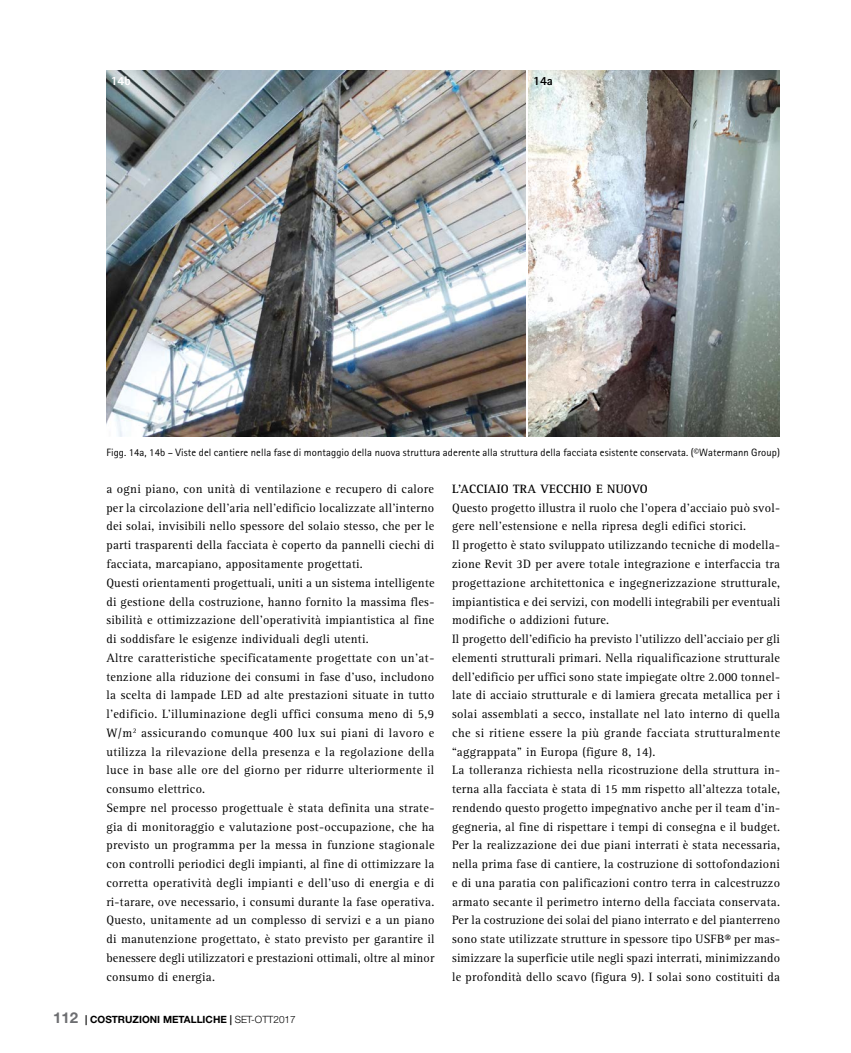
<style>
.page{position:relative;width:851px;height:1053px;background:#fff}
.page>*{position:absolute;margin:0;border:0;box-sizing:border-box;transform-origin:0 0}
.t1{font:12.5px/18.8px "Rotis Serif";letter-spacing:.02em;color:#000}
.t2{font:700 12.5px "Rotis Serif";letter-spacing:.02em;color:#000}
.t3{font:800 12.5px "Rotis Sans Serif";color:#fff}
.t4{font:800 12.5px "Rotis Sans Serif";color:#000}
.t5{font:10.62px "Rotis Sans Serif";letter-spacing:.01em;color:#000}
.t6{font:700 10px "Helvetica Neue LT";color:#000}
.s1{font-size:15px;color:#6d6e71}
.s2{font-weight:500}
.s3{font-weight:300}
</style>
<div class="page">
<img style="left:106px;top:71px;width:419px;height:365px">
<img style="left:528px;top:71px;width:251px;height:365px">
<p class="t3" style="left:111px;top:73px;width:22px">14b</p>
<p class="t4" style="left:533px;top:73px;width:21px">14a</p>
<p class="t5" style="left:106px;top:445px;width:675px">Figg. 14a, 14b – Viste del cantiere nella fase di montaggio della nuova struttura aderente alla struttura della facciata esistente conservata. (©Watermann Group)</p>
<p class="t1" style="left:106px;top:480px;width:329px">a ogni piano, con unità di ventilazione e recupero di calore per la circolazione dell’aria nell’edificio localizzate all’interno dei solai, invisibili nello spessore del solaio stesso, che per le parti trasparenti della facciata è coperto da pannelli ciechi di facciata, marcapiano, appositamente progettati.<br>Questi orientamenti progettuali, uniti a un sistema intelligente di gestione della costruzione, hanno fornito la massima fles&shy;sibilità e ottimizzazione dell’operatività impiantistica al fine di soddisfare le esigenze individuali degli utenti.<br>Altre caratteristiche specificatamente progettate con un’at&shy;tenzione alla riduzione dei consumi in fase d’uso, includono la scelta di lampade LED ad alte prestazioni situate in tutto l’edificio. L’illuminazione degli uffici consuma meno di 5,9<br>W/m<sup>2</sup> assicurando comunque 400 lux sui piani di lavoro e utilizza la rilevazione della presenza e la regolazione della luce in base alle ore del giorno per ridurre ulteriormente il consumo elettrico.<br>Sempre nel processo progettuale è stata definita una strate&shy;gia di monitoraggio e valutazione post-occupazione, che ha previsto un programma per la messa in funzione stagionale con controlli periodici degli impianti, al fine di ottimizzare la corretta operatività degli impianti e dell’uso di energia e di ri-tarare, ove necessario, i consumi durante la fase operativa.<br>Questo, unitamente ad un complesso di servizi e a un piano di manutenzione progettato, è stato previsto per garantire il benessere degli utilizzatori e prestazioni ottimali, oltre al minor consumo di energia.</p>
<p class="t6" style="left:53px;top:1013px;width:244px"><span class="s1">112</span> <span class="s2">|</span> cOSTRUZIONI METALLICHE <span class="s2">|</span> <span class="s3">Set-ott2017</span></p>
<p class="t2" style="left:452px;top:481px;width:197px">L’ACCIAIO TRA VECCHIO E NUOVO</p>
<p class="t1" style="left:452px;top:498px;width:329px">Questo progetto illustra il ruolo che l’opera d’acciaio può svol&shy;gere nell’estensione e nella ripresa degli edifici storici.<br>Il progetto è stato sviluppato utilizzando tecniche di modella&shy;zione Revit 3D per avere totale integrazione e interfaccia tra progettazione architettonica e ingegnerizzazione strutturale, impiantistica e dei servizi, con modelli integrabili per eventuali modifiche o addizioni future.<br>Il progetto dell’edificio ha previsto l’utilizzo dell’acciaio per gli elementi strutturali primari. Nella riqualificazione strutturale dell’edificio per uffici sono state impiegate oltre 2.000 tonnel&shy;late di acciaio strutturale e di lamiera grecata metallica per i solai assemblati a secco, installate nel lato interno di quella che si ritiene essere la più grande facciata strutturalmente “aggrappata” in Europa (figure 8, 14).<br>La tolleranza richiesta nella ricostruzione della struttura in&shy;terna alla facciata è stata di 15 mm rispetto all’altezza totale, rendendo questo progetto impegnativo anche per il team d’in&shy;gegneria, al fine di rispettare i tempi di consegna e il budget.<br>Per la realizzazione dei due piani interrati è stata necessaria, nella prima fase di cantiere, la costruzione di sottofondazioni e di una paratia con palificazioni contro terra in calcestruzzo armato secante il perimetro interno della facciata conservata.<br>Per la costruzione dei solai del piano interrato e del pianterreno sono state utilizzate strutture in spessore tipo USFB® per mas&shy;simizzare la superficie utile negli spazi interrati, minimizzando le profondità dello scavo (figura 9). I solai sono costituiti da</p>
</div>
